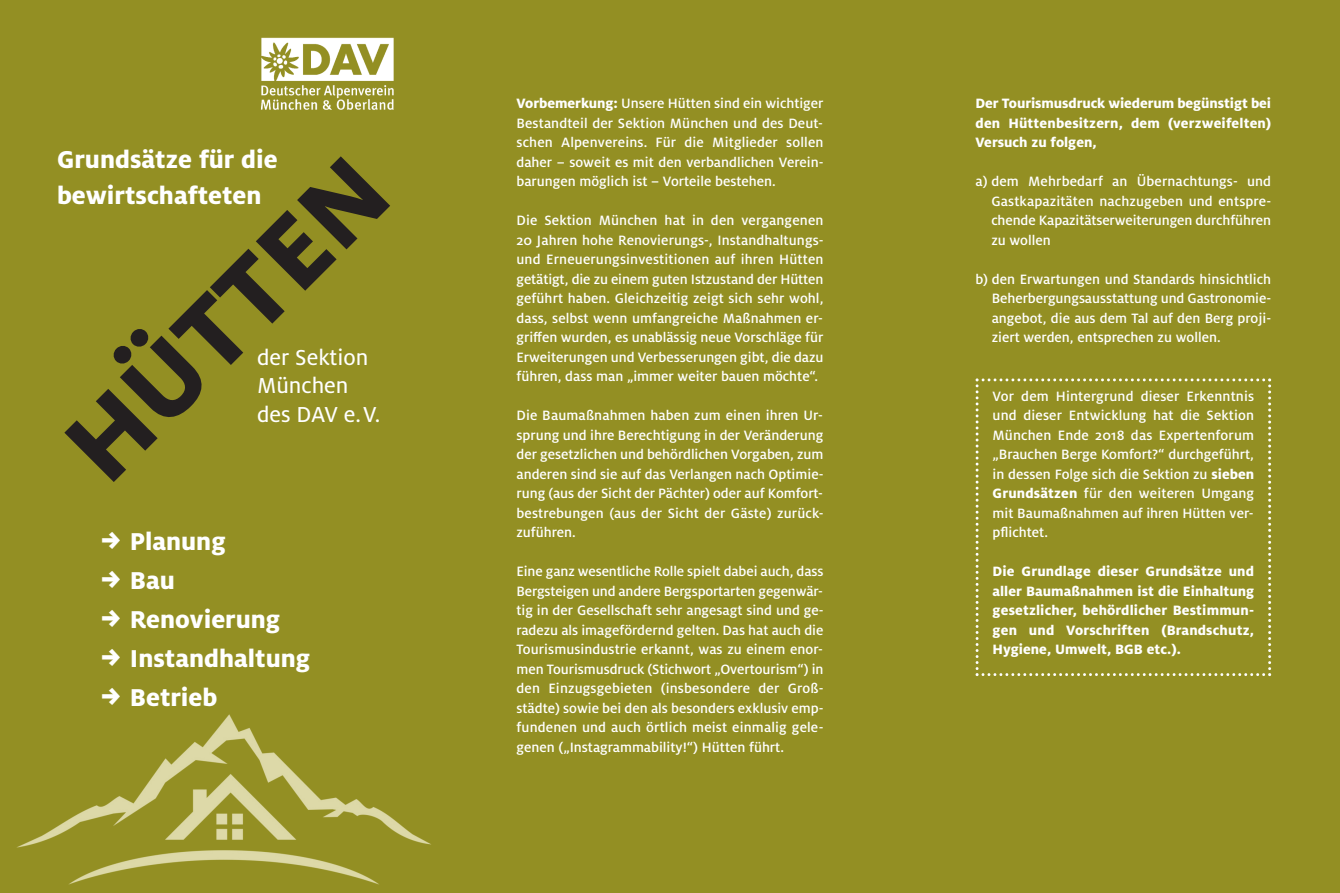
<style>
.page{position:relative;width:1340px;height:893px;background:#fff}
.page>*{position:absolute;margin:0;border:0;box-sizing:border-box;transform-origin:0 0}
.t1{font:800 112.05px "Milo OT";color:#231f20}
.t2{font:800 27px/39px "Milo OT";color:#fff}
.t3{font:24px/28.8px "Milo OT Text";color:#fff}
.t4{font:500 15px/19.5px "Milo OT";color:#fff;text-align:justify}
.t5{font:800 15px/19.5px "Milo OT";letter-spacing:.01em;color:#fff;text-align:justify}
.s1{font-weight:800}
</style>
<div class="page">
<div style="left:0;top:0;width:1339px;height:893px;background:#938f23"></div>
<img style="left:17px;top:714px;width:414px;height:171px">
<img style="left:260px;top:37px;width:134px;height:73px">
<svg style="left:975px;top:378px;width:296px;height:298px"></svg>
<h2 class="t2" style="left:57px;top:143px;width:222px;line-height:36px">Grundsätze für die bewirtschafteten</h2>
<h1 class="t1" style="left:54px;top:434px;width:409px;rotate:-45deg">HÜTTEN</h1>
<h3 class="t3" style="left:257px;top:344px;width:125px">der Sektion<br>München des DAV e.V.</h3>
<h2 class="t2" style="left:130px;top:524px;width:182px">Planung<br>Bau<br>Renovierung<br>Instandhaltung<br>Betrieb</h2>
<p class="t4" style="left:516px;top:95px;width:308px"><span class="s1">Vorbemerkung:</span> Unsere Hütten sind ein wichtiger Bestandteil der Sektion München und des Deut&shy;schen Alpenvereins. Für die Mitglieder sollen daher – soweit es mit den verbandlichen Verein&shy;barungen möglich ist – Vorteile bestehen.</p>
<p class="t4" style="left:516px;top:212px;width:308px">Die Sektion München hat in den vergangenen 20 Jahren hohe Renovierungs-, Instandhaltungs&shy;und Erneuerungsinvestitionen auf ihren Hütten getätigt, die zu einem guten Istzustand der Hütten geführt haben. Gleichzeitig zeigt sich sehr wohl, dass, selbst wenn umfangreiche Maßnahmen er&shy;griffen wurden, es unablässig neue Vorschläge für Erweiterungen und Verbesserungen gibt, die dazu führen, dass man „immer weiter bauen möchte“.</p>
<p class="t4" style="left:516px;top:407px;width:309px">Die Baumaßnahmen haben zum einen ihren Ur&shy;sprung und ihre Berechtigung in der Veränderung der gesetzlichen und behördlichen Vorgaben, zum anderen sind sie auf das Verlangen nach Optimie&shy;rung (aus der Sicht der Pächter) oder auf Komfort&shy;bestrebungen (aus der Sicht der Gäste) zurück&shy;zuführen.</p>
<p class="t4" style="left:516px;top:563px;width:309px">Eine ganz wesentliche Rolle spielt dabei auch, dass Bergsteigen und andere Bergsportarten gegenwär&shy;tig in der Gesellschaft sehr angesagt sind und ge&shy;radezu als imagefördernd gelten. Das hat auch die Tourismusindustrie erkannt, was zu einem enor&shy;men Tourismusdruck (Stichwort „Overtourism“) in den Einzugsgebieten (insbesondere der Groß&shy;städte) sowie bei den als besonders exklusiv emp&shy;fundenen und auch örtlich meist einmalig gele&shy;genen („Instagrammability!“) Hütten führt.</p>
<p class="t5" style="left:975px;top:95px;width:297px">Der Tourismusdruck wiederum begünstigt bei den Hüttenbesitzern, dem (verzweifelten)<br>Versuch zu folgen,</p>
<p class="t4" style="left:991px;top:173px;width:281px;text-indent:-16px">a) dem Mehrbedarf an Übernachtungs- und Gastkapazitäten nachzugeben und entspre&shy;chende Kapazitätserweiterungen durchführen zu wollen</p>
<p class="t4" style="left:991px;top:270px;width:281px;text-indent:-16px">b) den Erwartungen und Standards hinsichtlich Beherbergungsausstattung und Gastronomie&shy;angebot, die aus dem Tal auf den Berg proji&shy;ziert werden, entsprechen zu wollen.</p>
<p class="t4" style="left:992px;top:387px;width:263px">Vor dem Hintergrund dieser Erkenntnis und dieser Entwicklung hat die Sektion München Ende 2018 das Expertenforum „Brauchen Berge Komfort?“ durchgeführt, in dessen Folge sich die Sektion zu <span class="s1">sieben Grundsätzen</span> für den weiteren Umgang mit Baumaßnahmen auf ihren Hütten ver&shy;pflichtet.</p>
<p class="t5" style="left:992px;top:563px;width:263px">Die Grundlage dieser Grundsätze und aller Baumaßnahmen ist die Einhaltung gesetzlicher, behördlicher Bestimmun&shy;gen und Vorschriften (Brandschutz, Hygiene, Umwelt, BGB etc.).</p>
</div>
